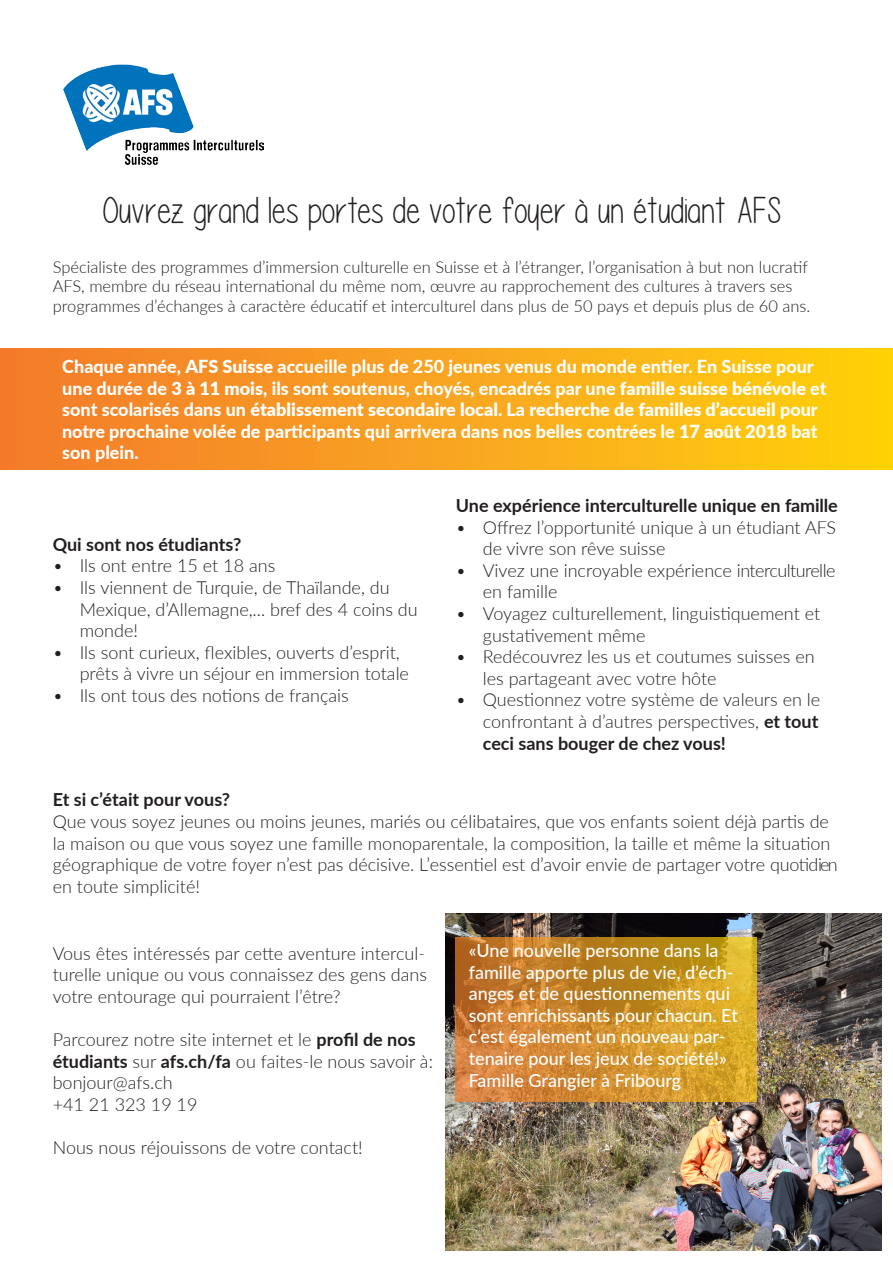
<style>
.page{position:relative;width:893px;height:1263px;background:#fff}
.page>*{position:absolute;margin:0;border:0;box-sizing:border-box;transform-origin:0 0}
.t1{font:37.5px "Please write me a song";color:#231f20}
.t2{font:300 18px/21.6px "Lato";color:#231f20}
.t3{font:800 18px/21.6px "Lato";color:#fff}
.t4{font:500 18px/21.6px "Lato";color:#fff}
.t5{font:700 18px "Lato";color:#231f20}
.t6{font:300 16.5px/19.8px "Lato";color:#231f20}
.s1{font-weight:900}
.s2{font-weight:700}
</style>
<div class="page">
<img style="left:64px;top:64px;width:199px;height:101px">
<div style="left:0;top:349px;width:893px;height:120px;background:linear-gradient(to right,#f3792e,#ffd20d)"></div>
<img style="left:445px;top:914px;width:436px;height:336px">
<svg style="left:456px;top:938px;width:301px;height:163px;background:#cd8e2c"></svg>
<p class="t1" style="left:102px;top:191px;width:681px">Ouvrez grand les portes de votre foyer à un étudiant AFS</p>
<p class="t6" style="left:53px;top:256px;width:757px">Spécialiste des programmes d’immersion culturelle en Suisse et à l’étranger, l’organisation à but non lucratif<br>AFS, membre du réseau international du même nom, œuvre au rapprochement des cultures à travers ses</p>
<p class="t6" style="left:53px;top:296px;width:759px">programmes d’échanges à caractère éducatif et interculturel dans plus de 50 pays et depuis plus de 60 ans.</p>
<p class="t3" style="left:62px;top:355px;width:766px">Chaque année, <span class="s1">AFS Suisse</span> accueille plus de 250 jeunes venus du monde entier. En Suisse pour une durée de <span class="s1">3 à 11 mois</span>, ils sont soutenus, choyés, encadrés par une <span class="s1">famille suisse bénévole</span> et sont scolarisés dans un <span class="s1">établissement secondaire local</span>. La <span class="s1">recherche de familles d’accueil</span> pour notre prochaine volée de participants qui arrivera dans nos belles contrées le <span class="s1">17 août 2018</span> bat son plein.</p>
<p class="t5" style="left:53px;top:531px;width:190px">Qui sont nos étudiants?</p>
<p class="t2" style="left:53px;top:554px;width:224px">• Ils ont entre 15 et 18 ans</p>
<p class="t2" style="left:80px;top:576px;width:340px;text-indent:-27px">• Ils viennent de Turquie, de Thaïlande, du<br>Mexique, d’Allemagne,... bref des 4 coins du monde!</p>
<p class="t2" style="left:80px;top:641px;width:331px;text-indent:-27px">• Ils sont curieux, flexibles, ouverts d’esprit, prêts à vivre un séjour en immersion totale</p>
<p class="t2" style="left:53px;top:684px;width:298px">• Ils ont tous des notions de français</p>
<p class="t5" style="left:456px;top:492px;width:383px">Une expérience interculturelle unique en famille</p>
<p class="t2" style="left:483px;top:516px;width:355px;text-indent:-27px">• Offrez l’opportunité unique à un étudiant AFS de vivre son rêve suisse</p>
<p class="t2" style="left:483px;top:559px;width:354px;text-indent:-27px">• Vivez une incroyable expérience interculturelle en famille</p>
<p class="t2" style="left:483px;top:602px;width:339px;text-indent:-27px">• Voyagez culturellement, linguistiquement et gustativement même</p>
<p class="t2" style="left:483px;top:645px;width:333px;text-indent:-27px">• Redécouvrez les us et coutumes suisses en les partageant avec votre hôte</p>
<p class="t2" style="left:483px;top:688px;width:339px;text-align:justify;text-indent:-27px">• Questionnez votre système de valeurs en le confrontant à d’autres perspectives, <span class="s2">et tout ceci sans bouger de chez vous!</span></p>
<p class="t5" style="left:53px;top:786px;width:179px">Et si c’était pour vous?</p>
<p class="t2" style="left:53px;top:810px;width:786px">Que vous soyez jeunes ou moins jeunes, mariés ou célibataires, que vos enfants soient déjà partis de la maison ou que vous soyez une famille monoparentale, la composition, la taille et même la situation géographique de votre foyer n’est pas décisive. L’essentiel est d’avoir envie de partager votre quotidien en toute simplicité!</p>
<p class="t2" style="left:53px;top:942px;width:376px;text-align:justify">Vous êtes intéressés par cette aventure intercul&shy;turelle unique ou vous connaissez des gens dans votre entourage qui pourraient l’être?</p>
<p class="t2" style="left:53px;top:1028px;width:382px">Parcourez notre site internet et le <span class="s2">profil de nos étudiants</span> sur <span class="s2">afs.ch/fa</span> ou faites-le nous savoir à:</p>
<p class="t2" style="left:53px;top:1071px;width:122px">bonjour@afs.ch</p>
<p class="t2" style="left:53px;top:1093px;width:146px">+41 21 323 19 19</p>
<p class="t2" style="left:53px;top:1136px;width:312px">Nous nous réjouissons de votre contact!</p>
<p class="t4" style="left:469px;top:939px;width:271px">«Une nouvelle personne dans la famille apporte plus de vie, d’éch&shy;anges et de questionnements qui sont enrichissants pour chacun. Et c’est également un nouveau par&shy;tenaire pour les jeux de société!»</p>
<p class="t4" style="left:469px;top:1068px;width:214px">Famille Grangier à Fribourg</p>
</div>
